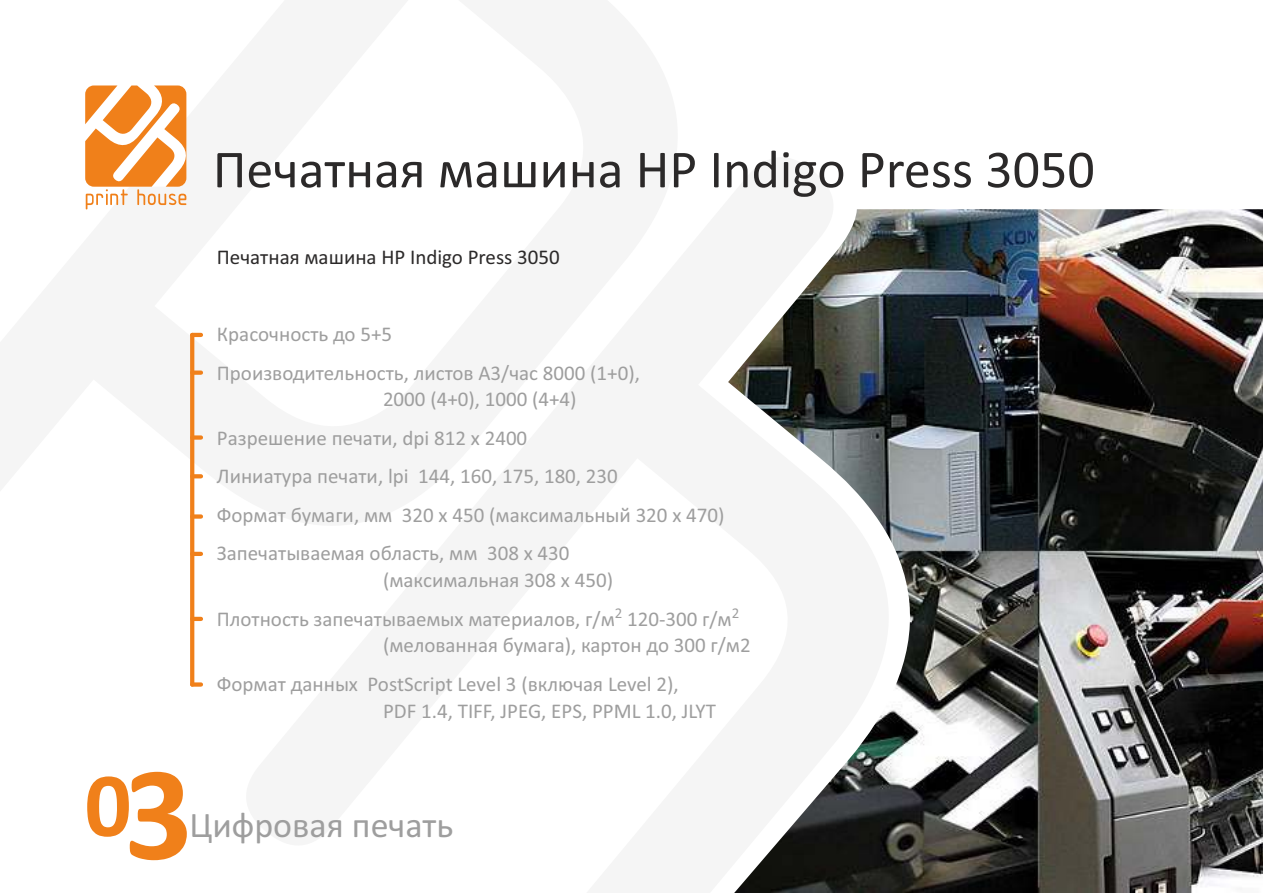
<style>
.page{position:relative;width:1263px;height:893px;background:#fff}
.page>*{position:absolute;margin:0;border:0;box-sizing:border-box;transform-origin:0 0}
.t1{font:700 92.25px "Calibri";color:#f0801a}
.t2{font:54px "Calibri";color:#2b2929}
.t3{font:36px "Calibri";color:#9e9e9e}
.t4{font:21px/38.4px "Calibri";color:#9e9e9e}
.t5{font:21px "Calibri";color:#2b2929}
.t6{font:15px "Calibri";color:#9e9e9e}
.s1{font-size:135.15px}
</style>
<div class="page">
<svg style="left:85px;top:85px;width:102px;height:124px"></svg>
<img style="left:728px;top:209px;width:535px;height:684px">
<svg style="left:190px;top:335px;width:4px;height:349px"></svg>
<svg style="left:192px;top:333px;width:9px;height:4px"></svg>
<div style="left:192px;top:370px;width:9px;height:5px;background:#f0801a"></div>
<div style="left:192px;top:435px;width:9px;height:5px;background:#f0801a"></div>
<svg style="left:192px;top:474px;width:9px;height:4px"></svg>
<div style="left:192px;top:682px;width:9px;height:5px;background:#f0801a"></div>
<svg style="left:192px;top:617px;width:9px;height:4px"></svg>
<svg style="left:192px;top:552px;width:9px;height:4px"></svg>
<div style="left:192px;top:514px;width:9px;height:5px;background:#f0801a"></div>
<h2 class="t2" style="left:213px;top:147px;width:883px">Печатная машина HP Indigo Press 3050</h2>
<p class="t5" style="left:217px;top:249px;width:344px">Печатная машина HP Indigo Press 3050</p>
<p class="t4" style="left:217px;top:317px;width:425px">Красочность до 5+5<br>Производительность, листов А3/час 8000 (1+0),</p>
<p class="t4" style="left:383px;top:382px;width:195px">2000 (4+0), 1000 (4+4)</p>
<p class="t4" style="left:217px;top:420px;width:509px">Разрешение печати, dpi 812 х 2400<br>Линиатура печати, lpi 144, 160, 175, 180, 230<br>Формат бумаги, мм 320 х 450 (максимальный 320 х 470)</p>
<p class="t4" style="left:383px;top:542px;width:232px;line-height:26.8px;text-indent:-166px">Запечатываемая область, мм 308 х 430 (максимальная 308 х 450)</p>
<p class="t6" style="left:615px;top:607px;width:9px">2</p>
<p class="t6" style="left:732px;top:607px;width:9px">2</p>
<p class="t4" style="left:383px;top:607px;width:369px;line-height:26.8px;text-indent:-166px">Плотность запечатываемых материалов, г/м 120-300 г/м (мелованная бумага), картон до 300 г/м2</p>
<p class="t4" style="left:383px;top:672px;width:335px;line-height:26.8px;text-indent:-166px">Формат данных PostScript Level 3 (включая Level 2),<br>PDF 1.4, TIFF, JPEG, EPS, PPML 1.0, JLYT</p>
<h1 class="t1" style="left:85px;top:766px;width:109px">0<span class="s1">3</span></h1>
<h3 class="t3" style="left:189px;top:810px;width:266px">Цифровая печать</h3>
</div>
